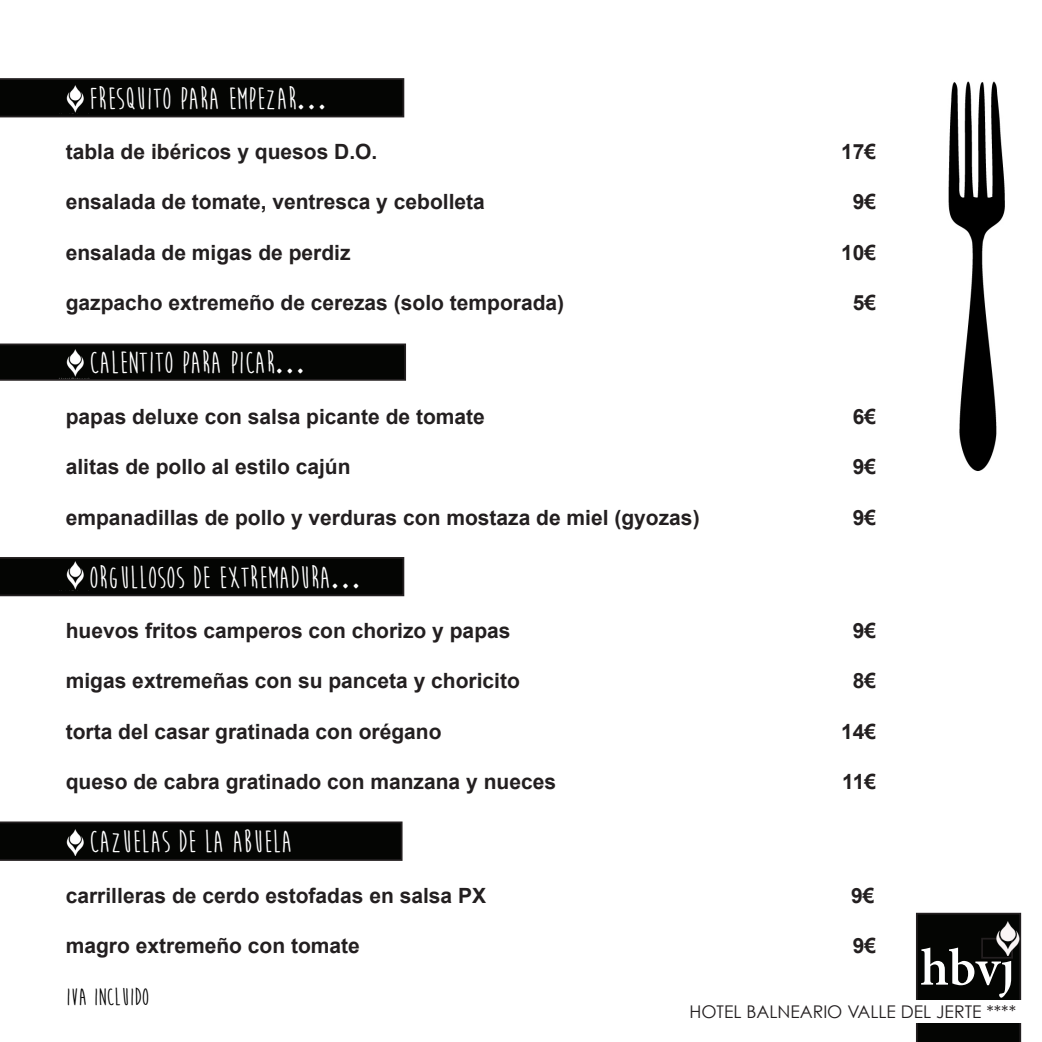
<style>
.page{position:relative;width:1042px;height:1042px;background:#fff}
.page>*{position:absolute;margin:0;border:0;box-sizing:border-box;transform-origin:0 0}
.t1{font:600 52.5px "Minion Pro";color:#fff}
.t2{font:700 31.5px "Moon Flower";color:#fff}
.t3{font:700 24.5px "Moon Flower";color:#000}
.t4{font:700 21px "Arial";color:#231f20}
.t5{font:17.5px "Century Gothic";color:#231f20}
</style>
<div class="page">
<svg style="left:0;top:557px;width:404px;height:39px;background:#070705"></svg>
<svg style="left:0;top:343px;width:406px;height:38px;background:#0c0d0b"></svg>
<svg style="left:0;top:78px;width:404px;height:39px;background:#070806"></svg>
<svg style="left:0;top:821px;width:402px;height:40px;background:#0a0b09"></svg>
<img style="left:56px;top:86px;width:33px;height:27px">
<img style="left:56px;top:350px;width:33px;height:28px">
<img style="left:56px;top:562px;width:33px;height:28px">
<img style="left:56px;top:829px;width:33px;height:27px">
<div style="left:916px;top:913px;width:105px;height:129px;background:#040503"></div>
<img style="left:948px;top:81px;width:57px;height:390px">
<div style="left:678px;top:1000px;width:345px;height:22px;background:#fff"></div>
<div style="left:982px;top:938px;width:30px;height:20px;background:#040503"></div>
<div style="left:981px;top:938px;width:32px;height:20px;border:2px solid #231f20"></div>
<img style="left:991px;top:921px;width:31px;height:35px">
<p class="t2" style="left:89px;top:82px;width:241px">FRESQUITO PARA EMPEZAR…</p>
<p class="t4" style="left:66px;top:138px;width:313px">tabla de ibéricos y quesos D.O.</p>
<p class="t4" style="left:841px;top:138px;width:37px">17€</p>
<p class="t4" style="left:66px;top:188px;width:421px">ensalada de tomate, ventresca y cebolleta</p>
<p class="t4" style="left:852px;top:188px;width:25px">9€</p>
<p class="t4" style="left:66px;top:238px;width:286px">ensalada de migas de perdiz</p>
<p class="t4" style="left:841px;top:238px;width:37px">10€</p>
<p class="t4" style="left:66px;top:289px;width:500px">gazpacho extremeño de cerezas (solo temporada)</p>
<p class="t4" style="left:852px;top:289px;width:25px">5€</p>
<p class="t2" style="left:89px;top:347px;width:219px">CALENTITO PARA PICAR…</p>
<p class="t4" style="left:66px;top:402px;width:420px">papas deluxe con salsa picante de tomate</p>
<p class="t4" style="left:852px;top:402px;width:25px">6€</p>
<p class="t4" style="left:66px;top:453px;width:286px">alitas de pollo al estilo cajún</p>
<p class="t4" style="left:852px;top:453px;width:25px">9€</p>
<p class="t4" style="left:66px;top:503px;width:635px">empanadillas de pollo y verduras con mostaza de miel (gyozas)</p>
<p class="t4" style="left:852px;top:503px;width:25px">9€</p>
<p class="t2" style="left:89px;top:561px;width:275px">ORGULLOSOS DE EXTREMADURA…</p>
<p class="t4" style="left:66px;top:616px;width:446px">huevos fritos camperos con chorizo y papas</p>
<p class="t4" style="left:852px;top:616px;width:25px">9€</p>
<p class="t4" style="left:66px;top:667px;width:455px">migas extremeñas con su panceta y choricito</p>
<p class="t4" style="left:852px;top:667px;width:25px">8€</p>
<p class="t4" style="left:66px;top:717px;width:377px">torta del casar gratinada con orégano</p>
<p class="t4" style="left:841px;top:717px;width:37px">14€</p>
<p class="t4" style="left:66px;top:768px;width:492px">queso de cabra gratinado con manzana y nueces</p>
<p class="t4" style="left:842px;top:768px;width:35px">11€</p>
<p class="t2" style="left:89px;top:825px;width:205px">CAZUELAS DE LA ABUELA</p>
<p class="t4" style="left:66px;top:881px;width:422px">carrilleras de cerdo estofadas en salsa PX</p>
<p class="t4" style="left:851px;top:881px;width:25px">9€</p>
<p class="t4" style="left:66px;top:931px;width:296px">magro extremeño con tomate</p>
<p class="t4" style="left:852px;top:931px;width:25px">9€</p>
<p class="t3" style="left:66px;top:984px;width:85px">IVA INCLUIDO</p>
<p class="t1" style="left:920px;top:931px;width:96px">hbvj</p>
<p class="t5" style="left:689px;top:1001px;width:328px">HOTEL BALNEARIO VALLE DEL JERTE ****</p>
</div>
